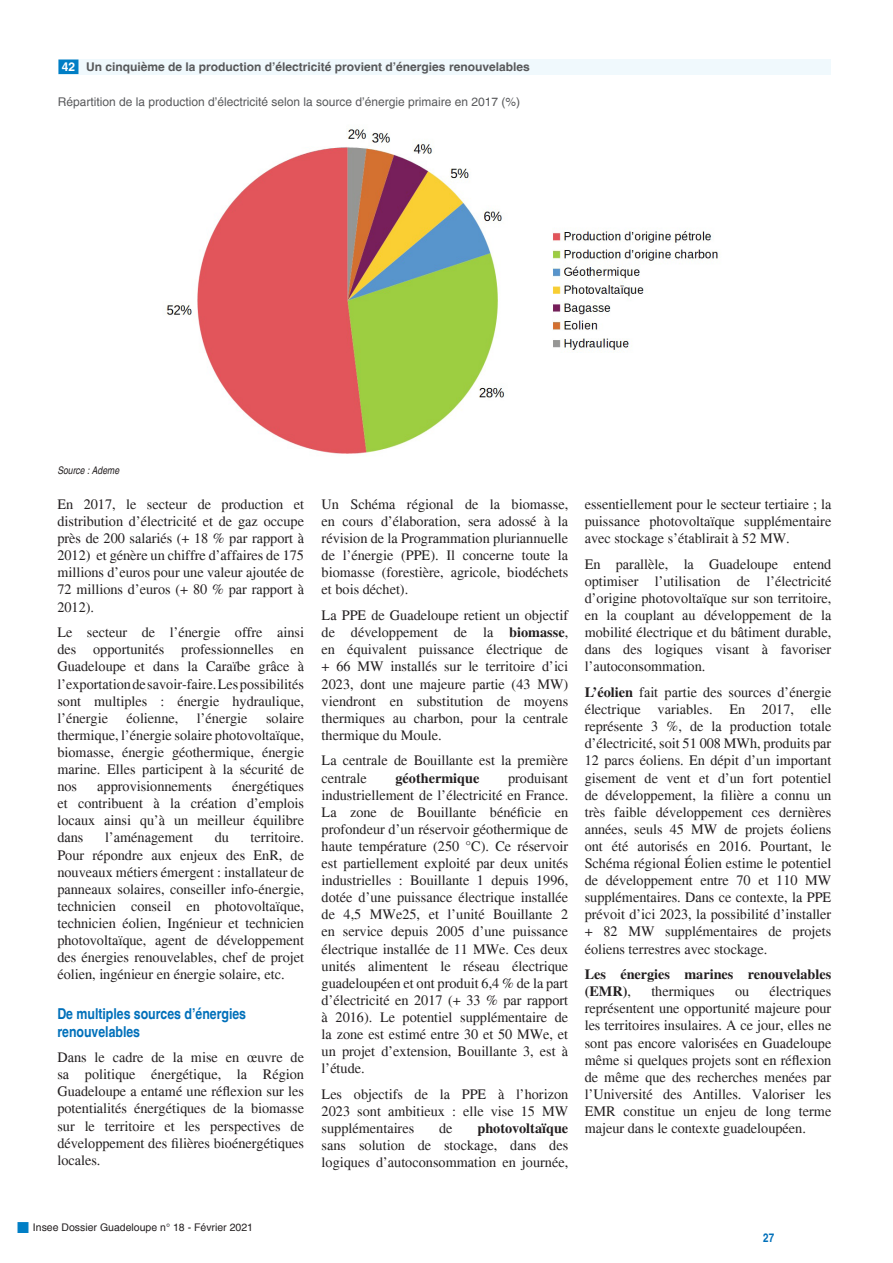
<style>
.page{position:relative;width:893px;height:1263px;background:#fff}
.page>*{position:absolute;margin:0;border:0;box-sizing:border-box;transform-origin:0 0}
.t1{font:700 condensed 15px/18px "Helvetica";color:#0070ba}
.t2{font:14.25px/17.1px "Times";color:#231f20;text-align:justify}
.t3{font:700 14.25px/17.1px "Times";color:#231f20}
.t4{font:12px "Helvetica";color:#57585a}
.t5{font:700 12px "Helvetica";color:#57585a}
.t6{font:700 condensed 12px "Helvetica";color:#0070ba}
.t7{font:10.5px "Helvetica";color:#231f20}
.t8{font:italic condensed 10.5px "Helvetica";color:#231f20}
.s1{color:#fff}
.s2{font-weight:700}
.s3{font-weight:400}
</style>
<div class="page">
<div style="left:58px;top:60px;width:773px;height:15px;background:#f0f9fd"></div>
<div style="left:58px;top:60px;width:20px;height:14px;background:#007ec5"></div>
<img style="left:166px;top:129px;width:552px;height:325px">
<p class="t5" style="left:62px;top:59px;width:469px"><span class="s1">42</span> Un cinquième de la production d’électricité provient d’énergies renouvelables</p>
<p class="t4" style="left:58px;top:95px;width:464px">Répartition de la production d’électricité selon la source d’énergie primaire en 2017 (%)</p>
<p class="t8" style="left:57px;top:464px;width:63px">Source : Ademe</p>
<p class="t2" style="left:57px;top:495px;width:248px">En 2017, le secteur de production et distribution d’électricité et de gaz occupe près de 200 salariés (+ 18 % par rapport à 2012) et génère un chiffre d’affaires de 175 millions d’euros pour une valeur ajoutée de 72 millions d’euros (+ 80 % par rapport à 2012).</p>
<p class="t2" style="left:57px;top:624px;width:248px">Le secteur de l’énergie offre ainsi des opportunités professionnelles en Guadeloupe et dans la Caraïbe grâce à l’exportation de savoir-faire. Les possibilités sont multiples : énergie hydraulique, l’énergie</p>
<p class="t2" style="left:57px;top:709px;width:248px;text-indent:209px">solaire thermique, l’énergie solaire photovoltaïque, biomasse, énergie géothermique, énergie marine. Elles participent à la sécurité de nos</p>
<p class="t2" style="left:127px;top:709px;width:53px">éolienne,</p>
<p class="t2" style="left:197px;top:709px;width:52px">l’énergie</p>
<p class="t2" style="left:57px;top:778px;width:248px;text-indent:175px">énergétiques et contribuent à la création d’emplois locaux ainsi qu’à un meilleur équilibre dans</p>
<p class="t2" style="left:97px;top:778px;width:116px">approvisionnements</p>
<p class="t2" style="left:105px;top:829px;width:89px">l’aménagement</p>
<p class="t2" style="left:215px;top:829px;width:16px">du</p>
<p class="t2" style="left:57px;top:829px;width:248px;text-indent:193px">territoire.<br>Pour répondre aux enjeux des EnR, de nouveaux métiers émergent : installateur de panneaux solaires, conseiller info-énergie, technicien conseil en photovoltaïque, technicien éolien, Ingénieur et technicien photovoltaïque, agent de développement des énergies renouvelables, chef de projet éolien, ingénieur en énergie solaire, etc.</p>
<p class="t1" style="left:57px;top:1004px;width:190px">De multiples sources d’énergies renouvelables</p>
<p class="t2" style="left:57px;top:1049px;width:248px">Dans le cadre de la mise en œuvre de sa politique énergétique, la Région Guadeloupe a entamé une réflexion sur les potentialités énergétiques de la biomasse sur le territoire et les perspectives de développement des filières bioénergétiques locales.</p>
<p class="t2" style="left:322px;top:495px;width:248px">Un Schéma régional de la biomasse, en cours d’élaboration, sera adossé à la révision de la Programmation pluriannuelle de l’énergie (PPE). Il concerne toute la biomasse (forestière, agricole, biodéchets et bois déchet).</p>
<p class="t2" style="left:322px;top:607px;width:248px">La PPE de Guadeloupe retient un objectif de développement de la <span class="s2">biomasse</span>, en équivalent puissance électrique de + 66 MW installés sur le territoire d’ici 2023, dont une majeure partie (43 MW) viendront en substitution de moyens thermiques au charbon, pour la centrale thermique du Moule.</p>
<p class="t2" style="left:322px;top:752px;width:248px">La centrale de Bouillante est la première centrale</p>
<p class="t3" style="left:395px;top:769px;width:85px">géothermique</p>
<p class="t2" style="left:322px;top:769px;width:248px;text-indent:186px">produisant industriellement de l’électricité en France.<br>La zone de Bouillante bénéficie en profondeur d’un réservoir géothermique de haute température (250 °C). Ce réservoir est partiellement exploité par deux unités industrielles : Bouillante 1 depuis 1996, dotée d’une puissance électrique installée de 4,5 MWe25, et l’unité Bouillante 2 en service depuis 2005 d’une puissance électrique installée de 11 MWe. Ces deux unités alimentent le réseau électrique guadeloupéen et ont produit 6,4 % de la part d’électricité en 2017 (+ 33 % par rapport à 2016). Le potentiel supplémentaire de la zone est estimé entre 30 et 50 MWe, et un projet d’extension, Bouillante 3, est à l’étude.</p>
<p class="t2" style="left:322px;top:1085px;width:248px">Les objectifs de la PPE à l’horizon 2023 sont ambitieux : elle vise 15 MW supplémentaires</p>
<p class="t2" style="left:439px;top:1120px;width:15px">de</p>
<p class="t3" style="left:477px;top:1119px;width:92px">photovoltaïque</p>
<p class="t2" style="left:322px;top:1137px;width:248px">sans solution de stockage, dans des logiques d’autoconsommation en journée,</p>
<p class="t2" style="left:585px;top:496px;width:248px">essentiellement pour le secteur tertiaire ; la puissance photovoltaïque supplémentaire avec stockage s’établirait à 52 MW.</p>
<p class="t2" style="left:585px;top:555px;width:248px">En parallèle, la Guadeloupe entend optimiser l’utilisation de l’électricité d’origine photovoltaïque sur son territoire, en la couplant au développement de la mobilité électrique et du bâtiment durable, dans des logiques visant à favoriser l’autoconsommation.</p>
<p class="t2" style="left:585px;top:684px;width:248px"><span class="s2">L’éolien</span> fait partie des sources d’énergie électrique variables. En 2017, elle représente 3 %, de la production totale d’électricité, soit 51 008 MWh, produits par 12 parcs éoliens. En dépit d’un important gisement de vent et d’un fort potentiel de développement, la filière a connu un très faible développement ces dernières années, seuls 45 MW de projets éoliens ont été autorisés en 2016. Pourtant, le Schéma régional Éolien estime le potentiel de développement entre 70 et 110 MW supplémentaires. Dans ce contexte, la PPE prévoit d’ici 2023, la possibilité d’installer + 82 MW supplémentaires de projets éoliens terrestres avec stockage.</p>
<p class="t3" style="left:585px;top:965px;width:248px">Les énergies marines renouvelables (EMR)<span class="s3">,</span></p>
<p class="t2" style="left:585px;top:983px;width:248px;text-indent:185px">électriques représentent une opportunité majeure pour les territoires insulaires. A ce jour, elles ne sont pas encore valorisées en Guadeloupe même si quelques projets sont en réflexion de même que des recherches menées par l’Université des Antilles. Valoriser les EMR constitue un enjeu de long terme majeur dans le contexte guadeloupéen.</p>
<p class="t2" style="left:651px;top:983px;width:65px">thermiques</p>
<p class="t2" style="left:735px;top:983px;width:16px">ou</p>
<p class="t7" style="left:33px;top:1221px;width:222px">Insee Dossier Guadeloupe n° 18 - Février 2021</p>
<p class="t6" style="left:763px;top:1230px;width:12px">27</p>
</div>
